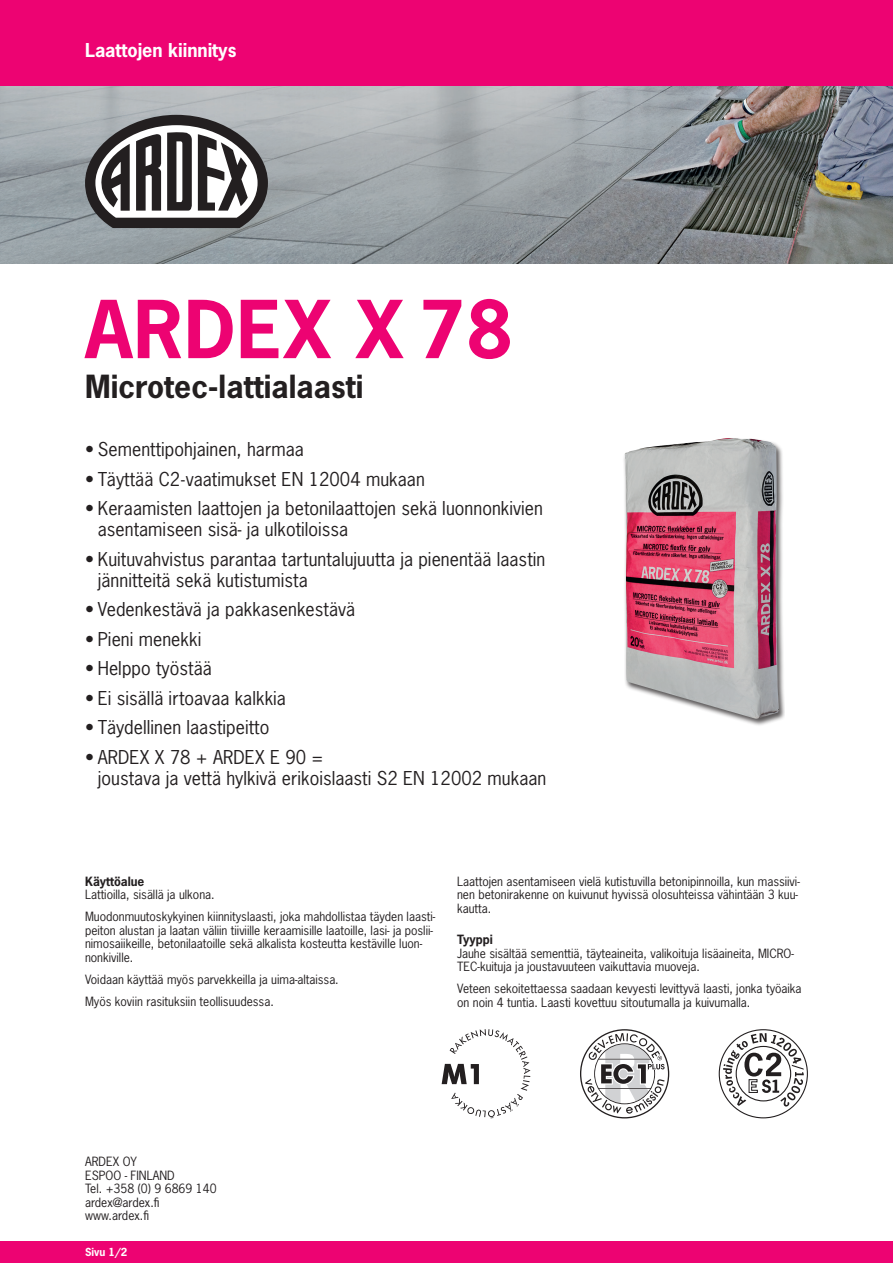
<style>
.page{position:relative;width:893px;height:1263px;background:#fff}
.page>*{position:absolute;margin:0;border:0;box-sizing:border-box;transform-origin:0 0}
.t1{font:700 75px "News Gothic Std";letter-spacing:.015em;color:#ed0372}
.t2{font:700 30px "News Gothic Std";letter-spacing:.005em;color:#231f20}
.t3{font:18px/21px "News Gothic Std";letter-spacing:.005em;color:#231f20}
.t4{font:700 18px "News Gothic Std";color:#fff}
.t5{font:12px/13.5px "News Gothic Std";color:#231f20}
.t6{font:700 12px "News Gothic Std";color:#231f20}
.t7{font:700 10.5px "News Gothic Std";color:#fff}
</style>
<div class="page">
<img style="left:0;top:85px;width:893px;height:179px">
<div style="left:0;top:0;width:893px;height:85px;background:#ed0372"></div>
<div style="left:0;top:1242px;width:893px;height:21px;background:#ed0372"></div>
<svg style="left:442px;top:1029px;width:89px;height:89px"></svg>
<svg style="left:723px;top:1033px;width:81px;height:74px"></svg>
<svg style="left:580px;top:1029px;width:89px;height:89px"></svg>
<div style="left:623px;top:437px;width:162px;height:290px;background:#231f20;opacity:.75"></div>
<img style="left:625px;top:438px;width:154px;height:281px">
<svg style="left:85px;top:115px;width:183px;height:113px"></svg>
<h3 class="t4" style="left:85px;top:38px;width:153px">Laattojen kiinnitys</h3>
<h1 class="t1" style="left:85px;top:280px;width:429px">ARDEX X 78</h1>
<h2 class="t2" style="left:85px;top:366px;width:280px">Microtec-lattialaasti</h2>
<h3 class="t3" style="left:85px;top:439px;width:220px">• Sementtipohjainen, harmaa</h3>
<h3 class="t3" style="left:85px;top:468px;width:341px">• Täyttää C2-vaatimukset EN 12004 mukaan</h3>
<h3 class="t3" style="left:98px;top:498px;width:447px;text-indent:-13px">• Keraamisten laattojen ja betonilaattojen sekä luonnonkivien asentamiseen sisä- ja ulkotiloissa</h3>
<h3 class="t3" style="left:98px;top:548px;width:449px;text-indent:-13px">• Kuituvahvistus parantaa tartuntalujuutta ja pienentää laastin jännitteitä sekä kutistumista</h3>
<h3 class="t3" style="left:85px;top:599px;width:272px">• Vedenkestävä ja pakkasenkestävä</h3>
<h3 class="t3" style="left:85px;top:628px;width:118px">• Pieni menekki</h3>
<h3 class="t3" style="left:85px;top:658px;width:128px">• Helppo työstää</h3>
<h3 class="t3" style="left:85px;top:687px;width:202px">• Ei sisällä irtoavaa kalkkia</h3>
<h3 class="t3" style="left:85px;top:717px;width:186px">• Täydellinen laastipeitto</h3>
<h3 class="t3" style="left:98px;top:746px;width:450px;text-indent:-13px">• ARDEX X 78 + ARDEX E 90 =<br>joustava ja vettä hylkivä erikoislaasti S2 EN 12002 mukaan</h3>
<p class="t6" style="left:85px;top:873px;width:61px">Käyttöalue</p>
<p class="t5" style="left:85px;top:884px;width:352px;line-height:22px">Lattioilla, sisällä ja ulkona.<br>Muodonmuutoskykyinen kiinnityslaasti, joka mahdollistaa täyden laasti-</p>
<p class="t5" style="left:85px;top:923px;width:349px">peiton alustan ja laatan väliin tiiviille keraamisille laatoille, lasi- ja poslii&shy;nimosaiikeille, betonilaatoille sekä alkalista kosteutta kestäville luon&shy;nonkiville.</p>
<p class="t5" style="left:85px;top:968px;width:255px;line-height:22px">Voidaan käyttää myös parvekkeilla ja uima-altaissa.<br>Myös koviin rasituksiin teollisuudessa.</p>
<p class="t5" style="left:457px;top:874px;width:344px">Laattojen asentamiseen vielä kutistuvilla betonipinnoilla, kun massiivi&shy;nen betonirakenne on kuivunut hyvissä olosuhteissa vähintään 3 kuu&shy;kautta.</p>
<p class="t6" style="left:457px;top:931px;width:37px">Tyyppi</p>
<p class="t5" style="left:457px;top:946px;width:338px">Jauhe sisältää sementtiä, täyteaineita, valikoituja lisäaineita, MICRO-<br>TEC-kuituja ja joustavuuteen vaikuttavia muoveja.</p>
<p class="t5" style="left:457px;top:982px;width:346px">Veteen sekoitettaessa saadaan kevyesti levittyvä laasti, jonka työaika on noin 4 tuntia. Laasti kovettuu sitoutumalla ja kuivumalla.</p>
<p class="t5" style="left:85px;top:1155px;width:133px">ARDEX OY<br>ESPOO - FINLAND<br>Tel. +358 (0) 9 6869 140 ardex@ardex.fi www.ardex.fi</p>
<p class="t7" style="left:85px;top:1245px;width:44px">Sivu 1/2</p>
</div>
